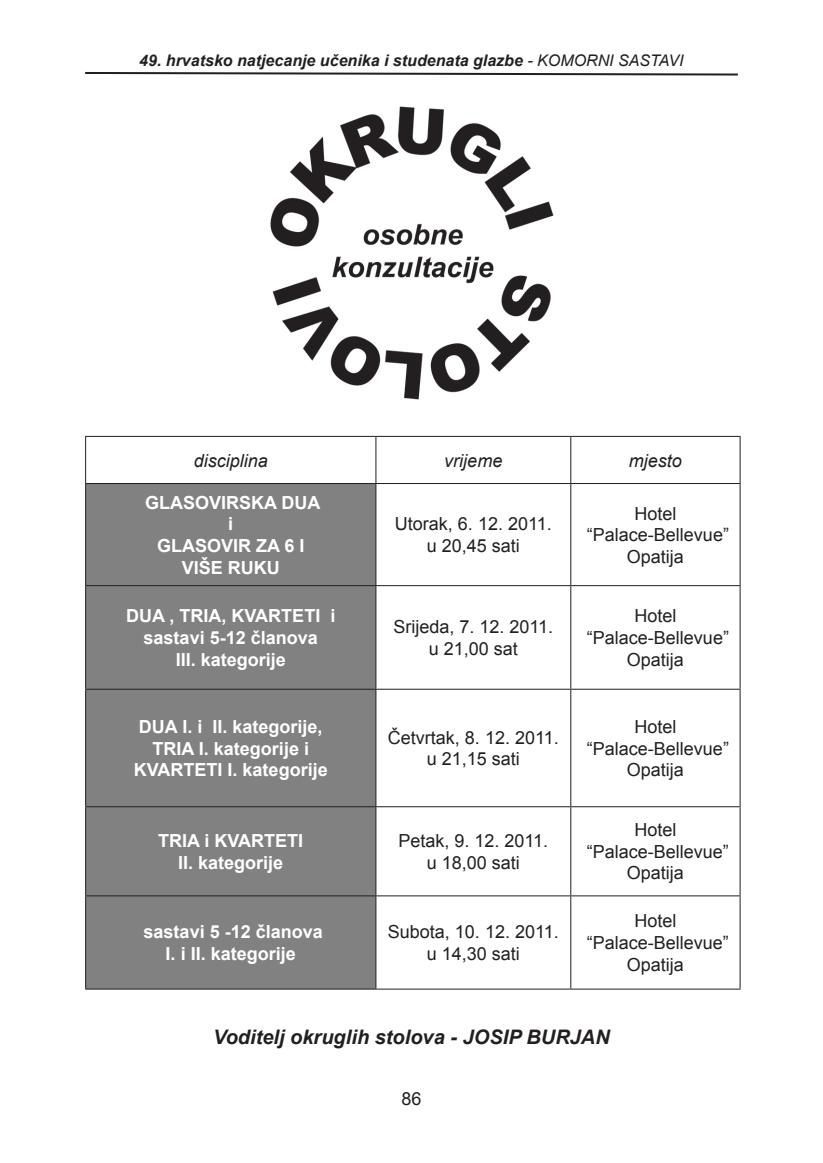
<style>
.page{position:relative;width:823px;height:1163px;background:#fff}
.page>*{position:absolute;margin:0;border:0;box-sizing:border-box;transform-origin:0 0}
.t1{font:italic 700 20px "Arial";color:#231f20}
.t2{font:18px/21.6px "Arial";color:#231f20;text-align:center}
.t3{font:700 18px/21.6px "Arial";color:#fff;text-align:center}
.t4{font:italic 18px "Arial";color:#231f20}
.t5{font:italic 700 16px "Arial";color:#231f20}
.s1{font-weight:400}
</style>
<div class="page">
<svg style="left:85px;top:72px;width:653px;height:4px"></svg>
<img style="left:270px;top:106px;width:283px;height:293px">
<div style="left:86px;top:484px;width:289px;height:504px;background:#808180"></div>
<hr style="left:85px;top:436px;width:290px;height:1px;background:#231f20">
<hr style="left:85px;top:437px;width:1px;height:46px;background:#231f20">
<hr style="left:375px;top:436px;width:195px;height:1px;background:#231f20">
<hr style="left:375px;top:437px;width:1px;height:46px;background:#231f20">
<hr style="left:570px;top:436px;width:170px;height:1px;background:#231f20">
<hr style="left:570px;top:437px;width:1px;height:46px;background:#231f20">
<hr style="left:739px;top:437px;width:1px;height:46px;background:#231f20">
<hr style="left:85px;top:483px;width:290px;height:1px;background:#231f20">
<hr style="left:85px;top:484px;width:1px;height:101px;background:#231f20">
<hr style="left:375px;top:483px;width:195px;height:1px;background:#231f20">
<hr style="left:375px;top:484px;width:1px;height:101px;background:#231f20">
<hr style="left:570px;top:483px;width:170px;height:1px;background:#231f20">
<hr style="left:570px;top:484px;width:1px;height:101px;background:#231f20">
<hr style="left:739px;top:484px;width:1px;height:101px;background:#231f20">
<hr style="left:85px;top:585px;width:290px;height:1px;background:#231f20">
<hr style="left:85px;top:586px;width:1px;height:102px;background:#231f20">
<hr style="left:375px;top:585px;width:195px;height:1px;background:#231f20">
<hr style="left:375px;top:586px;width:1px;height:102px;background:#231f20">
<hr style="left:570px;top:585px;width:170px;height:1px;background:#231f20">
<hr style="left:570px;top:586px;width:1px;height:102px;background:#231f20">
<hr style="left:739px;top:586px;width:1px;height:102px;background:#231f20">
<hr style="left:85px;top:688px;width:290px;height:1px;background:#231f20">
<hr style="left:85px;top:689px;width:1px;height:117px;background:#231f20">
<hr style="left:375px;top:688px;width:195px;height:1px;background:#231f20">
<hr style="left:375px;top:689px;width:1px;height:117px;background:#231f20">
<hr style="left:570px;top:688px;width:170px;height:1px;background:#231f20">
<hr style="left:570px;top:689px;width:1px;height:117px;background:#231f20">
<hr style="left:739px;top:689px;width:1px;height:117px;background:#231f20">
<hr style="left:85px;top:806px;width:290px;height:1px;background:#231f20">
<hr style="left:85px;top:807px;width:1px;height:88px;background:#231f20">
<hr style="left:375px;top:806px;width:195px;height:1px;background:#231f20">
<hr style="left:375px;top:807px;width:1px;height:88px;background:#231f20">
<hr style="left:570px;top:806px;width:170px;height:1px;background:#231f20">
<hr style="left:570px;top:807px;width:1px;height:88px;background:#231f20">
<hr style="left:739px;top:807px;width:1px;height:88px;background:#231f20">
<hr style="left:85px;top:895px;width:290px;height:1px;background:#231f20">
<hr style="left:85px;top:896px;width:1px;height:92px;background:#231f20">
<hr style="left:375px;top:895px;width:195px;height:1px;background:#231f20">
<hr style="left:375px;top:896px;width:1px;height:92px;background:#231f20">
<hr style="left:570px;top:895px;width:170px;height:1px;background:#231f20">
<hr style="left:570px;top:896px;width:1px;height:92px;background:#231f20">
<hr style="left:739px;top:896px;width:1px;height:92px;background:#231f20">
<hr style="left:85px;top:988px;width:290px;height:1px;background:#231f20">
<hr style="left:375px;top:988px;width:195px;height:1px;background:#231f20">
<hr style="left:570px;top:988px;width:170px;height:1px;background:#231f20">
<p class="t5" style="left:139px;top:50px;width:545px">49. hrvatsko natjecanje učenika i studenata glazbe <span class="s1">- KOMORNI SASTAVI</span></p>
<p class="t4" style="left:193px;top:448px;width:76px">disciplina</p>
<p class="t4" style="left:444px;top:448px;width:59px">vrijeme</p>
<p class="t4" style="left:628px;top:448px;width:55px">mjesto</p>
<p class="t3" style="left:145px;top:492px;width:177px">GLASOVIRSKA DUA i<br>GLASOVIR ZA 6 I<br>VIŠE RUKU</p>
<p class="t2" style="left:394px;top:513px;width:158px">Utorak, 6. 12. 2011. u 20,45 sati</p>
<p class="t2" style="left:586px;top:502px;width:144px">Hotel “Palace-Bellevue”<br>Opatija</p>
<p class="t3" style="left:126px;top:605px;width:210px">DUA , TRIA, KVARTETI i sastavi 5-12 članova<br>III. kategorije</p>
<p class="t2" style="left:393px;top:616px;width:161px">Srijeda, 7. 12. 2011. u 21,00 sat</p>
<p class="t2" style="left:586px;top:605px;width:144px">Hotel “Palace-Bellevue”<br>Opatija</p>
<p class="t3" style="left:134px;top:716px;width:195px">DUA I. i II. kategorije,<br>TRIA I. kategorije i<br>KVARTETI I. kategorije</p>
<p class="t2" style="left:387px;top:726px;width:172px">Četvrtak, 8. 12. 2011. u 21,15 sati</p>
<p class="t2" style="left:586px;top:716px;width:144px">Hotel “Palace-Bellevue”<br>Opatija</p>
<p class="t3" style="left:158px;top:830px;width:146px">TRIA i KVARTETI<br>II. kategorije</p>
<p class="t2" style="left:398px;top:830px;width:151px">Petak, 9. 12. 2011. u 18,00 sati</p>
<p class="t2" style="left:586px;top:819px;width:144px">Hotel “Palace-Bellevue”<br>Opatija</p>
<p class="t3" style="left:143px;top:921px;width:181px">sastavi 5 -12 članova<br>I. i II. kategorije</p>
<p class="t2" style="left:387px;top:921px;width:172px">Subota, 10. 12. 2011. u 14,30 sati</p>
<p class="t2" style="left:586px;top:910px;width:144px">Hotel “Palace-Bellevue”<br>Opatija</p>
<p class="t1" style="left:213px;top:1023px;width:398px">Voditelj okruglih stolova - JOSIP BURJAN</p>
<p class="t2" style="left:401px;top:1088px;width:22px">86</p>
</div>
